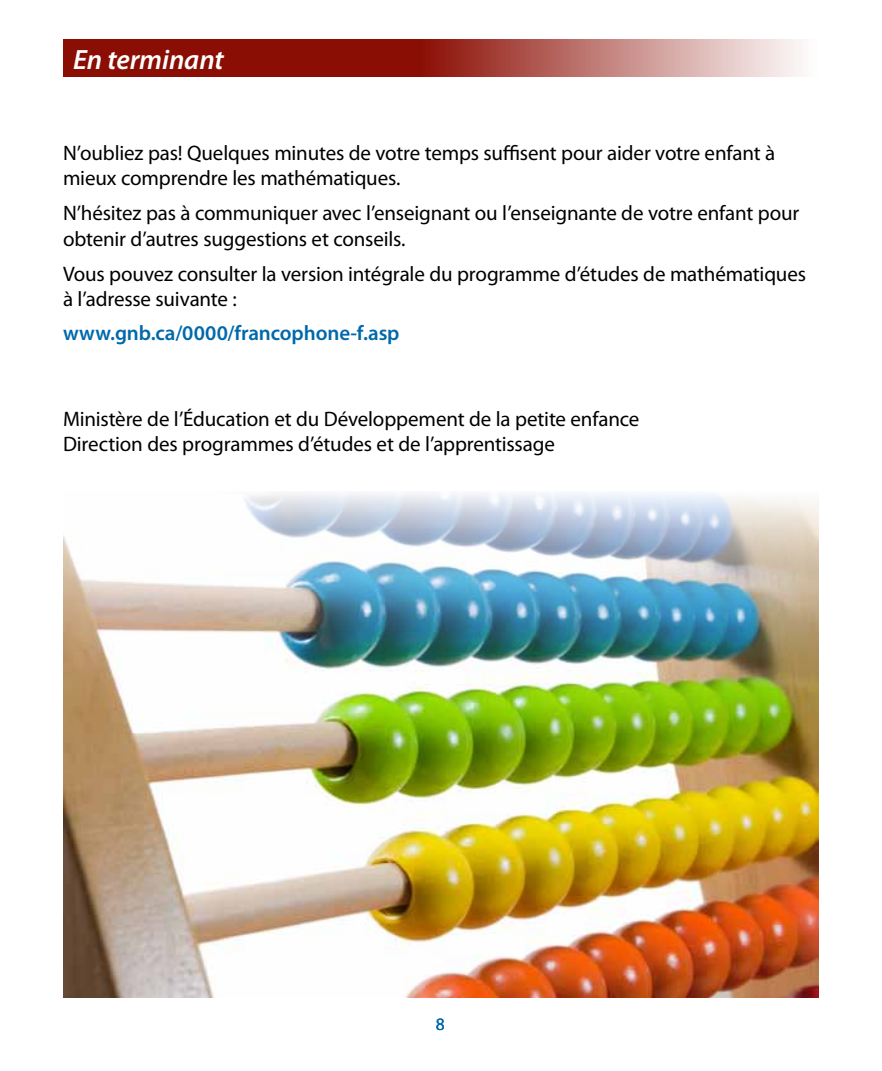
<style>
.page{position:relative;width:882px;height:1071px;background:#fff}
.page>*{position:absolute;margin:0;border:0;box-sizing:border-box;transform-origin:0 0}
.t1{font:italic 600 28px "Myriad Pro";letter-spacing:-.005em;color:#fff}
.t2{font:21px/25.2px "Myriad Pro";letter-spacing:-.01em;color:#000}
.t3{font:600 21px "Myriad Pro";letter-spacing:-.005em;color:#0069aa}
.t4{font:17.5px "Myriad Pro";color:#0069aa}
</style>
<div class="page">
<svg style="left:63px;top:39px;width:736px;height:38px;background:#a84a43"></svg>
<img style="left:63px;top:494px;width:756px;height:503px">
<h1 class="t1" style="left:73px;top:41px;width:152px">En terminant</h1>
<p class="t2" style="left:63px;top:140px;width:714px">N’oubliez pas! Quelques minutes de votre temps suffisent pour aider votre enfant à mieux comprendre les mathématiques.</p>
<p class="t2" style="left:63px;top:200px;width:738px">N’hésitez pas à communiquer avec l’enseignant ou l’enseignante de votre enfant pour obtenir d’autres suggestions et conseils.</p>
<p class="t2" style="left:63px;top:261px;width:745px">Vous pouvez consulter la version intégrale du programme d’études de mathématiques à l’adresse suivante :</p>
<p class="t3" style="left:63px;top:320px;width:338px">www.gnb.ca/0000/francophone-f.asp</p>
<p class="t2" style="left:63px;top:406px;width:578px">Ministère de l’Éducation et du Développement de la petite enfance<br>Direction des programmes d’études et de l’apprentissage</p>
<p class="t4" style="left:436px;top:1013px;width:10px">8</p>
</div>
